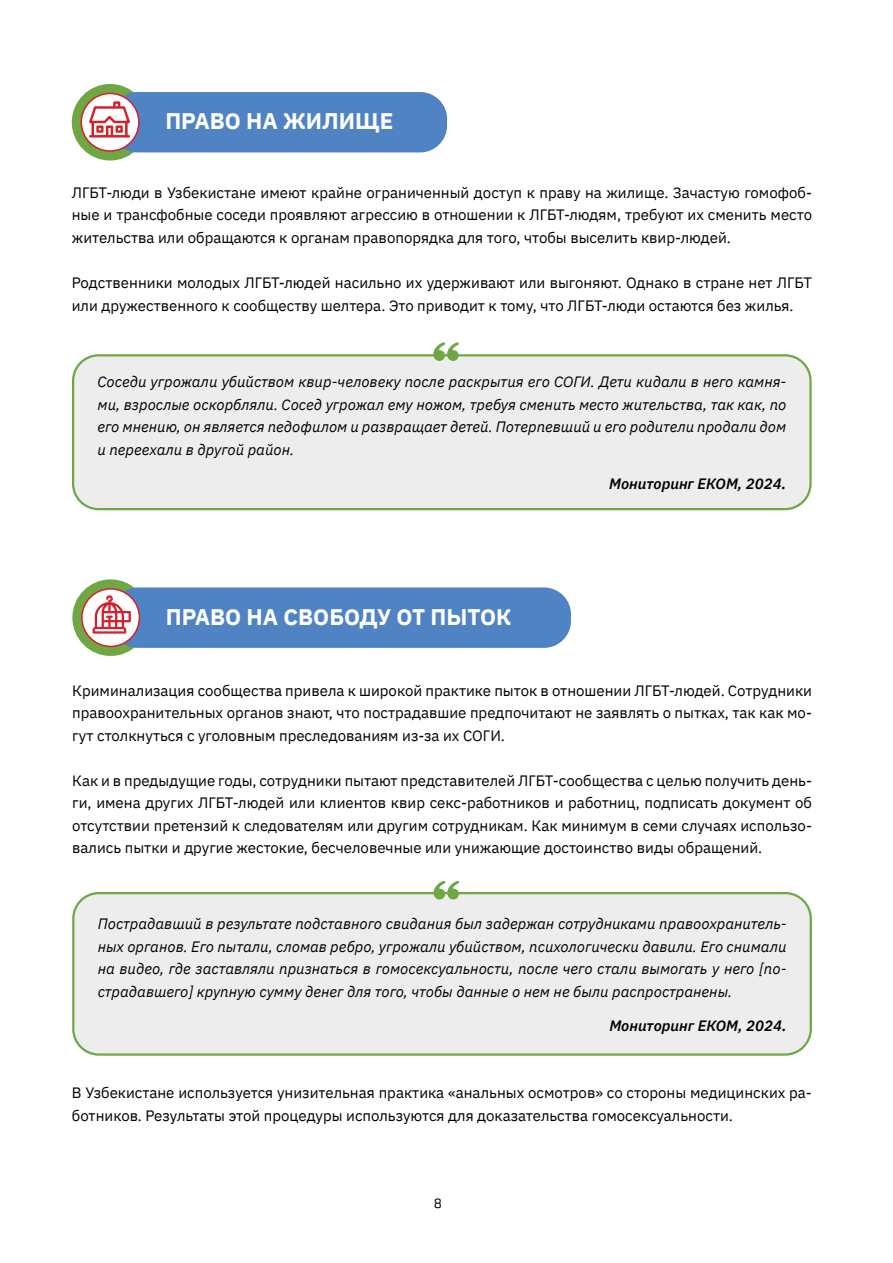
<style>
.page{position:relative;width:893px;height:1263px;background:#fff}
.page>*{position:absolute;margin:0;border:0;box-sizing:border-box;transform-origin:0 0}
.t1{font:700 22.5px "IBM Plex Sans";color:#fff}
.t2{font:15px/22.5px "IBM Plex Sans";color:#000;text-align:justify}
.t3{font:italic 15px/22.5px "IBM Plex Sans";color:#000;text-align:justify}
.t4{font:italic 600 15px "IBM Plex Sans";color:#000}
.t5{font:13.5px "Exo 2";color:#000}
</style>
<div class="page">
<div style="left:73px;top:893px;width:738px;height:161px;background:#ededed;border-radius:26px"></div>
<div style="left:72px;top:892px;width:740px;height:164px;border:2px solid #6ea743;border-radius:26px"></div>
<div style="left:72px;top:84px;width:76px;height:76px;background:#6ea743;border-radius:50%"></div>
<div style="left:111px;top:92px;width:336px;height:60px;background:#4f83c3;border-radius:27px"></div>
<div style="left:81px;top:93px;width:58px;height:58px;background:#fff;border-radius:50%"></div>
<div style="left:81px;top:93px;width:59px;height:59px;border:2px solid #d91f2a;border-radius:50%"></div>
<div style="left:72px;top:579px;width:77px;height:77px;background:#6ea743;border-radius:50%"></div>
<div style="left:111px;top:587px;width:460px;height:61px;background:#4f83c3;border-radius:27px"></div>
<div style="left:82px;top:589px;width:57px;height:57px;background:#fff;border-radius:50%"></div>
<div style="left:81px;top:588px;width:59px;height:59px;border:2px solid #d91f2a;border-radius:50%"></div>
<svg style="left:433px;top:881px;width:26px;height:18px"></svg>
<div style="left:73px;top:355px;width:737px;height:154px;background:#ededed;border-radius:26px"></div>
<div style="left:72px;top:354px;width:740px;height:156px;border:2px solid #6ea743;border-radius:26px"></div>
<svg style="left:433px;top:342px;width:26px;height:19px"></svg>
<svg style="left:89px;top:101px;width:41px;height:37px"></svg>
<svg style="left:93px;top:595px;width:38px;height:39px"></svg>
<h1 class="t1" style="left:165px;top:103px;width:229px">ПРАВО НА ЖИЛИЩЕ</h1>
<p class="t2" style="left:72px;top:180px;width:742px">ЛГБТ-люди в Узбекистане имеют крайне ограниченный доступ к праву на жилище. Зачастую гомофоб&shy;ные и трансфобные соседи проявляют агрессию в отношении к ЛГБТ-людям, требуют их сменить место жительства или обращаются к органам правопорядка для того, чтобы выселить квир-людей.</p>
<p class="t2" style="left:72px;top:270px;width:742px">Родственники молодых ЛГБТ-людей насильно их удерживают или выгоняют. Однако в стране нет ЛГБТ или дружественного к сообществу шелтера. Это приводит к тому, что ЛГБТ-люди остаются без жилья.</p>
<p class="t3" style="left:98px;top:370px;width:690px">Соседи угрожали убийством квир-человеку после раскрытия его СОГИ. Дети кидали в него камня&shy;ми, взрослые оскорбляли. Сосед угрожал ему ножом, требуя сменить место жительства, так как, по его мнению, он является педофилом и развращает детей. Потерпевший и его родители продали дом и переехали в другой район.</p>
<p class="t4" style="left:609px;top:472px;width:179px">Мониторинг ЕКОМ, 2024.</p>
<h1 class="t1" style="left:166px;top:599px;width:347px">ПРАВО НА СВОБОДУ ОТ ПЫТОК</h1>
<p class="t2" style="left:72px;top:678px;width:741px">Криминализация сообщества привела к широкой практике пыток в отношении ЛГБТ-людей. Сотрудники правоохранительных органов знают, что пострадавшие предпочитают не заявлять о пытках, так как мо&shy;гут столкнуться с уголовным преследованиям из-за их СОГИ.</p>
<p class="t2" style="left:72px;top:768px;width:741px">Как и в предыдущие годы, сотрудники пытают представителей ЛГБТ-сообщества с целью получить день&shy;ги, имена других ЛГБТ-людей или клиентов квир секс-работников и работниц, подписать документ об отсутствии претензий к следователям или другим сотрудникам. Как минимум в семи случаях использо&shy;вались пытки и другие жестокие, бесчеловечные или унижающие достоинство виды обращений.</p>
<p class="t3" style="left:98px;top:911px;width:690px">Пострадавший в результате подставного свидания был задержан сотрудниками правоохранитель&shy;ных органов. Его пытали, сломав ребро, угрожали убийством, психологически давили. Его снимали на видео, где заставляли признаться в гомосексуальности, после чего стали вымогать у него [по&shy;страдавшего] крупную сумму денег для того, чтобы данные о нем не были распространены.</p>
<p class="t4" style="left:609px;top:1014px;width:179px">Мониторинг ЕКОМ, 2024.</p>
<p class="t2" style="left:72px;top:1080px;width:741px">В Узбекистане используется унизительная практика «анальных осмотров» со стороны медицинских ра&shy;ботников. Результаты этой процедуры используются для доказательства гомосексуальности.</p>
<p class="t5" style="left:434px;top:1195px;width:10px">8</p>
</div>
